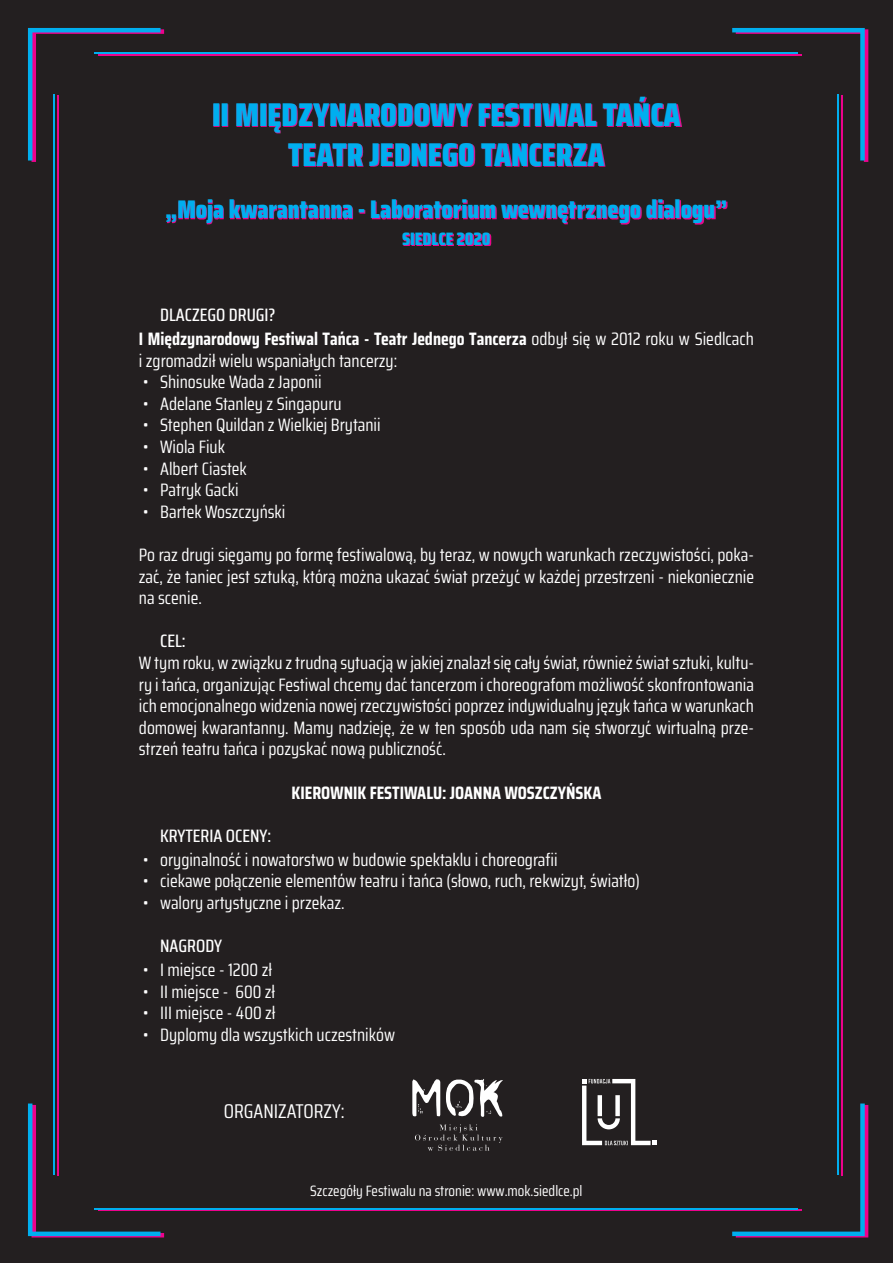
<style>
.page{position:relative;width:893px;height:1263px;background:#231f20}
.page>*{position:absolute;margin:0;border:0;box-sizing:border-box;transform-origin:0 0}
.t1{font:900 33px/39.6px "Saira Condensed";color:#00aeef;text-align:center}
.t2{font:900 25.5px "Saira Condensed";color:#00aeef}
.t3{font:19.95px "Saira Condensed";color:#fff}
.t4{font:18px/21.6px "Saira Condensed";color:#fff;text-align:justify}
.t5{font:700 18px/24px "Saira Condensed";color:#fff}
.t6{font:500 18px "Saira Condensed";color:#fff}
.t7{font:900 18px "Saira Condensed";color:#00aeef}
.t8{font:15px "Saira Condensed";color:#fff}
.s1{font-weight:500}
.s2{font-weight:400}
</style>
<div class="page">
<hr style="left:57px;top:96px;width:1px;height:1080px;background:#ed028c">
<hr style="left:98px;top:54px;width:704px;height:1px;background:#ed028c">
<hr style="left:98px;top:1209px;width:704px;height:2px;background:#ed028c">
<hr style="left:841px;top:96px;width:1px;height:1080px;background:#ed028c">
<svg style="left:28px;top:28px;width:136px;height:134px"></svg>
<svg style="left:28px;top:1103px;width:136px;height:134px"></svg>
<svg style="left:732px;top:28px;width:136px;height:134px"></svg>
<svg style="left:732px;top:1103px;width:136px;height:134px"></svg>
<hr style="left:53px;top:94px;width:2px;height:1081px;background:#00aeef">
<hr style="left:95px;top:52px;width:703px;height:2px;background:#00aeef">
<hr style="left:95px;top:1208px;width:703px;height:2px;background:#00aeef">
<hr style="left:837px;top:94px;width:2px;height:1081px;background:#00aeef">
<img style="left:167px;top:98px;width:560px;height:148px">
<svg style="left:582px;top:1079px;width:75px;height:66px"></svg>
<svg style="left:415px;top:1124px;width:88px;height:27px"></svg>
<svg style="left:412px;top:1079px;width:28px;height:37px"></svg>
<svg style="left:446px;top:1079px;width:57px;height:38px"></svg>
<h1 class="t1" style="left:212px;top:95px;width:470px">II MIĘDZYNARODOWY FESTIWAL TAŃCA<br>TEATR JEDNEGO TANCERZA</h1>
<h2 class="t2" style="left:165px;top:189px;width:564px">„Moja kwarantanna - Laboratorium wewnętrznego dialogu”</h2>
<p class="t7" style="left:402px;top:225px;width:90px">SIEDLCE 2020</p>
<p class="t5" style="left:139px;top:302px;width:617px;text-indent:21px"><span class="s1">DLACZEGO DRUGI?<br></span>I Międzynarodowy Festiwal Tańca - Teatr Jednego Tancerza <span class="s2">odbył się w 2012 roku w Siedlcach</span></p>
<p class="t4" style="left:139px;top:349px;width:260px">i zgromadził wielu wspaniałych tancerzy:</p>
<p class="t4" style="left:143px;top:371px;width:180px">• Shinosuke Wada z Japonii</p>
<p class="t4" style="left:143px;top:392px;width:200px">• Adelane Stanley z Singapuru</p>
<p class="t4" style="left:143px;top:414px;width:239px">• Stephen Quildan z Wielkiej Brytanii</p>
<p class="t4" style="left:143px;top:435px;width:83px">• Wiola Fiuk</p>
<p class="t4" style="left:143px;top:457px;width:105px">• Albert Ciastek</p>
<p class="t4" style="left:143px;top:479px;width:97px">• Patryk Gacki</p>
<p class="t4" style="left:143px;top:500px;width:144px">• Bartek Woszczyński</p>
<p class="t4" style="left:139px;top:543px;width:617px">Po raz drugi sięgamy po formę festiwalową, by teraz, w nowych warunkach rzeczywistości, poka&shy;zać, że taniec jest sztuką, którą można ukazać świat przeżyć w każdej przestrzeni - niekoniecznie na scenie.</p>
<p class="t6" style="left:160px;top:628px;width:27px">CEL:</p>
<p class="t4" style="left:139px;top:651px;width:617px">W tym roku, w związku z trudną sytuacją w jakiej znalazł się cały świat, również świat sztuki, kultu&shy;ry i tańca, organizując Festiwal chcemy dać tancerzom i choreografom możliwość skonfrontowania ich emocjonalnego widzenia nowej rzeczywistości poprzez indywidualny język tańca w warunkach domowej kwarantanny. Mamy nadzieję, że w ten sposób uda nam się stworzyć wirtualną prze&shy;strzeń teatru tańca i pozyskać nową publiczność.</p>
<p class="t5" style="left:292px;top:780px;width:311px">KIEROWNIK FESTIWALU: JOANNA WOSZCZYŃSKA</p>
<p class="t6" style="left:160px;top:822px;width:113px">KRYTERIA OCENY:</p>
<p class="t4" style="left:143px;top:848px;width:416px">• oryginalność i nowatorstwo w budowie spektaklu i choreografii</p>
<p class="t4" style="left:143px;top:870px;width:498px">• ciekawe połączenie elementów teatru i tańca (słowo, ruch, rekwizyt, światło)</p>
<p class="t4" style="left:143px;top:891px;width:203px">• walory artystyczne i przekaz.</p>
<p class="t6" style="left:160px;top:932px;width:63px">NAGRODY</p>
<p class="t4" style="left:143px;top:959px;width:130px">• I miejsce - 1200 zł</p>
<p class="t4" style="left:143px;top:980px;width:134px">• II miejsce - 600 zł</p>
<p class="t4" style="left:143px;top:1002px;width:134px">• III miejsce - 400 zł</p>
<p class="t4" style="left:143px;top:1023px;width:253px">• Dyplomy dla wszystkich uczestników</p>
<p class="t3" style="left:224px;top:1096px;width:122px">ORGANIZATORZY:</p>
<p class="t8" style="left:310px;top:1180px;width:274px">Szczegóły Festiwalu na stronie: www.mok.siedlce.pl</p>
</div>
